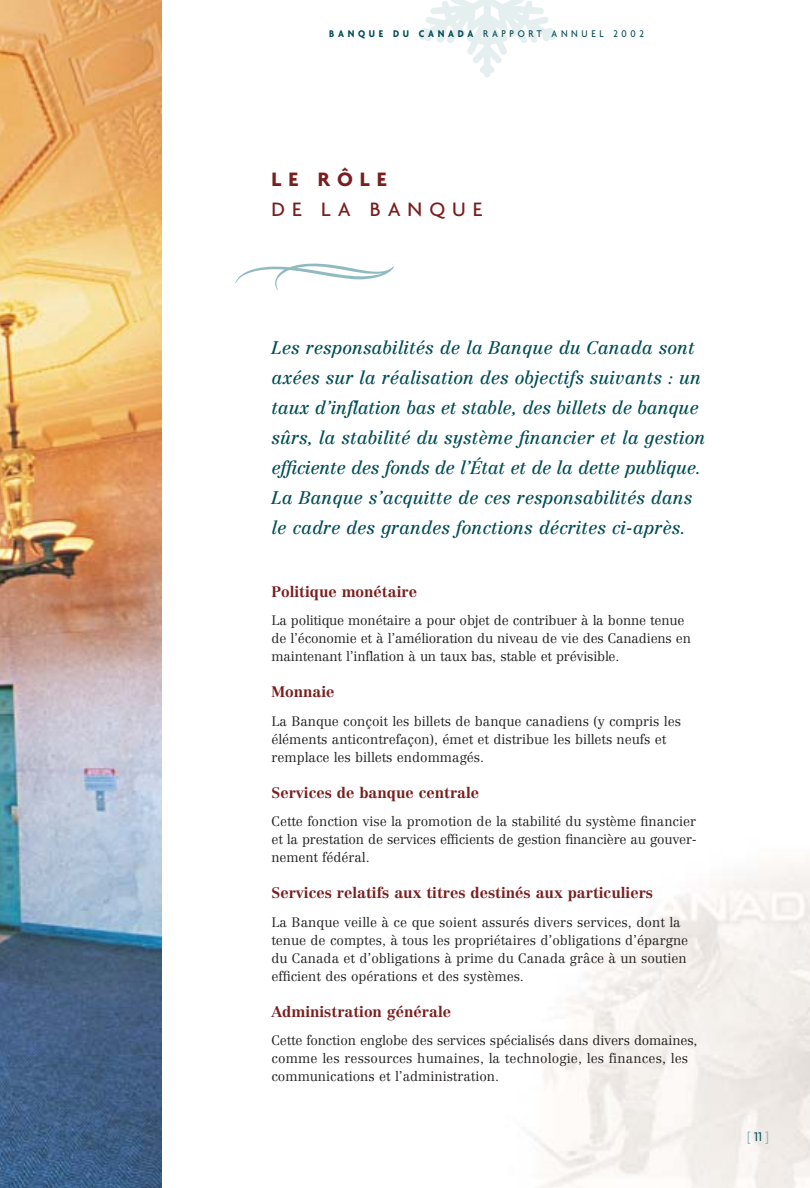
<style>
.page{position:relative;width:810px;height:1188px;background:#fff}
.page>*{position:absolute;margin:0;border:0;box-sizing:border-box;transform-origin:0 0}
.t1{font:500 21px "Agenda";letter-spacing:.33em;color:#791e1f}
.t2{font:700 21px "Agenda";letter-spacing:.335em;color:#791e1f}
.t3{font:italic 18px/30px "Centennial";color:#004d55}
.t4{font:700 15px "Centennial";color:#791e1f}
.t5{font:300 13.5px/18px "Centennial";color:#231f1f}
.t6{font:500 13.5px "Agenda";color:#90b9c0;scale:.9 1}
.t7{font:500 10.5px "Agenda";letter-spacing:.39em;color:#004d55;scale:.9 1}
.s1{font-weight:700}
.s2{color:#004d55}
</style>
<div class="page">
<svg style="left:419px;top:0;width:136px;height:78px"></svg>
<img style="left:0;top:0;width:162px;height:1188px">
<svg style="left:235px;top:263px;width:159px;height:27px"></svg>
<p class="t7" style="left:329px;top:30px;width:351px"><span class="s1">BANQUE DU CANADA</span> RAPPORT ANNUEL 2002</p>
<h1 class="t2" style="left:271px;top:170px;width:117px">LE RÔLE</h1>
<h1 class="t1" style="left:271px;top:200px;width:213px">DE LA BANQUE</h1>
<p class="t3" style="left:271px;top:334px;width:436px">Les responsabilités de la Banque du Canada sont axées sur la réalisation des objectifs suivants : un taux d’inflation bas et stable, des billets de banque sûrs, la stabilité du système financier et la gestion efficiente des fonds de l’État et de la dette publique.<br>La Banque s’acquitte de ces responsabilités dans le cadre des grandes fonctions décrites ci-après.</p>
<p class="t4" style="left:271px;top:585px;width:147px">Politique monétaire</p>
<p class="t5" style="left:271px;top:612px;width:421px">La politique monétaire a pour objet de contribuer à la bonne tenue de l’économie et à l’amélioration du niveau de vie des Canadiens en maintenant l’inflation à un taux bas, stable et prévisible.</p>
<p class="t4" style="left:271px;top:686px;width:65px">Monnaie</p>
<p class="t5" style="left:271px;top:713px;width:411px">La Banque conçoit les billets de banque canadiens (y compris les éléments anticontrefaçon), émet et distribue les billets neufs et remplace les billets endommagés.</p>
<p class="t4" style="left:271px;top:786px;width:209px">Services de banque centrale</p>
<p class="t5" style="left:271px;top:814px;width:427px;text-align:justify">Cette fonction vise la promotion de la stabilité du système financier et la prestation de services efficients de gestion financière au gouver&shy;nement fédéral.</p>
<p class="t4" style="left:271px;top:887px;width:383px">Services relatifs aux titres destinés aux particuliers</p>
<p class="t5" style="left:271px;top:914px;width:418px">La Banque veille à ce que soient assurés divers services, dont la tenue de comptes, à tous les propriétaires d’obligations d’épargne du Canada et d’obligations à prime du Canada grâce à un soutien efficient des opérations et des systèmes.</p>
<p class="t4" style="left:271px;top:1005px;width:181px">Administration générale</p>
<p class="t5" style="left:271px;top:1033px;width:427px">Cette fonction englobe des services spécialisés dans divers domaines, comme les ressources humaines, la technologie, les finances, les communications et l’administration.</p>
<p class="t6" style="left:747px;top:1131px;width:25px">[ <span class="s2">11</span> ]</p>
</div>
